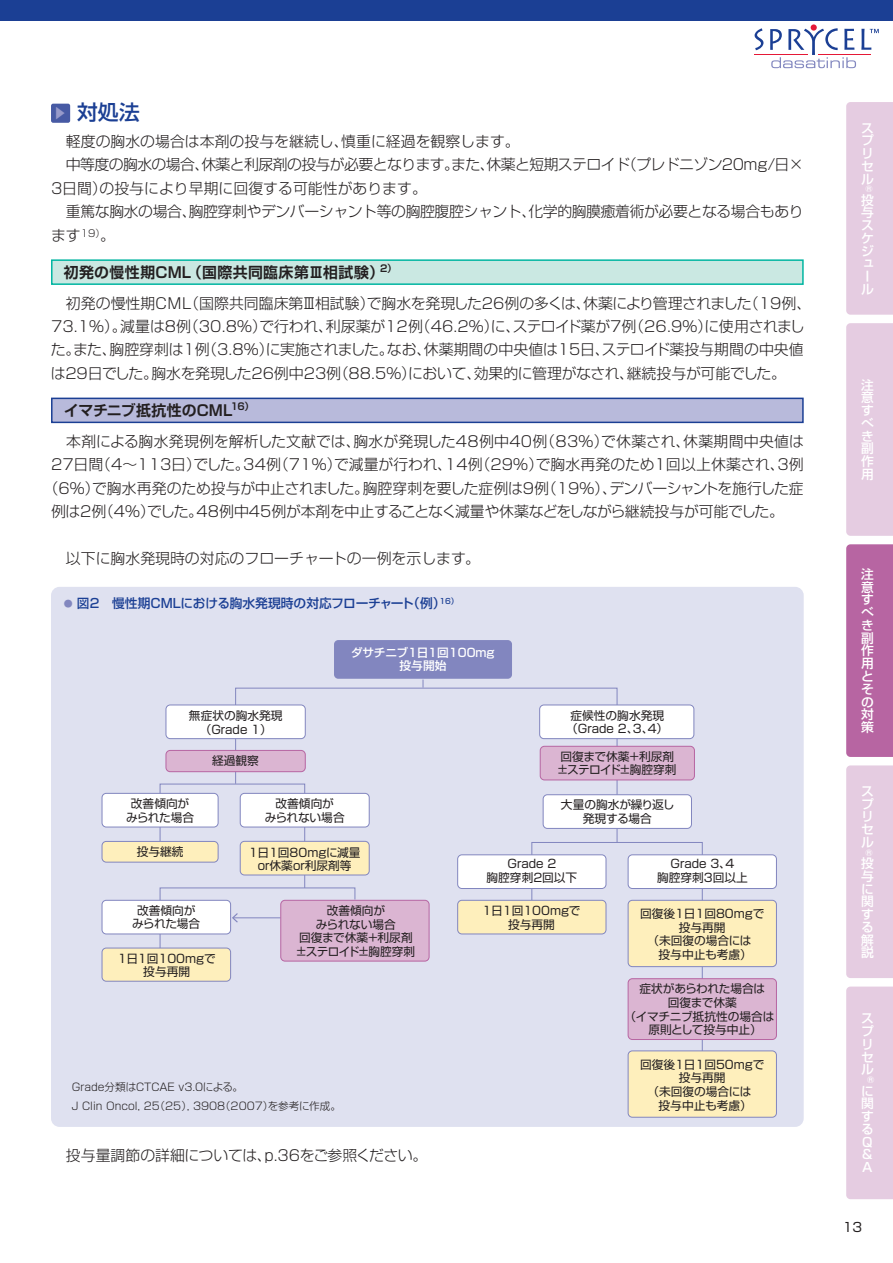
<style>
.page{position:relative;width:893px;height:1263px;background:#fff}
.page>*{position:absolute;margin:0;border:0;box-sizing:border-box;transform-origin:0 0}
.t1{font:500 20.7px "Shin Go Pro";color:#1b3f94}
.t2{font:300 14.85px/23.4px "Shin Go Pro";letter-spacing:-.01em;color:#231f20}
.t3{font:300 14.85px/23.4px "Shin Go Pro";letter-spacing:-.03em;color:#231f20}
.t4{font:300 14.85px "Shin Go Pro";letter-spacing:.01em;color:#231f20}
.t5{font:300 14.85px "Shin Go Pro";letter-spacing:.02em;color:#231f20}
.t6{font:700 14.85px "Shin Go Pro De";letter-spacing:.02em;color:#231f20}
.t7{font:700 13.8px "Futo Min A101 Pro";color:#979aca}
.t8{font:500 12.75px/12.8px "Shin Go Pro";color:#fff;text-align:justify}
.t9{font:500 12.75px "Shin Go Pro";color:#1b3f94}
.t10{font:12.75px "Shin Go Pro";color:#231f20}
.t11{font:11.7px/13.6px "Shin Go Pro";color:#231f20;text-align:center}
.t12{font:500 11.7px/13.6px "Shin Go Pro";color:#fff;text-align:center}
.t13{font:300 10.65px/19.2px "Shin Go Pro";color:#231f20}
.t14{font:500 8.25px "Shin Go Pro";color:#fff}
.s1{font-size:9px;color:#8287bf}
</style>
<div class="page">
<div style="left:846px;top:323px;width:47px;height:213px;background:#e5cce1"></div>
<div style="left:846px;top:544px;width:47px;height:213px;background:#b765a2"></div>
<div style="left:846px;top:765px;width:47px;height:213px;background:#e5cce1"></div>
<div style="left:846px;top:986px;width:47px;height:213px;background:#e5cce1"></div>
<div style="left:0;top:0;width:893px;height:20px;background:#1b3f94"></div>
<svg style="left:755px;top:28px;width:8px;height:22px"></svg>
<div style="left:811px;top:24px;width:6px;height:7px;background:#e51836;border-radius:50%"></div>
<hr style="left:754px;top:55px;width:54px;height:1px;background:#e51836">
<svg style="left:770px;top:28px;width:109px;height:40px"></svg>
<div style="left:846px;top:102px;width:47px;height:213px;background:#e5cce1"></div>
<div style="left:51px;top:104px;width:19px;height:19px;background:#475aa4;border-radius:2px"></div>
<div style="left:51px;top:259px;width:753px;height:26px;background:#cae8e2;border:2px solid #00b5a1"></div>
<div style="left:51px;top:398px;width:753px;height:25px;background:#b8badb;border:2px solid #1b3f94"></div>
<div style="left:51px;top:587px;width:753px;height:540px;background:#dfe1f0;border-radius:9px"></div>
<svg style="left:531px;top:842px;width:172px;height:248px"></svg>
<svg style="left:235px;top:687px;width:383px;height:156px"></svg>
<svg style="left:159px;top:783px;width:197px;height:164px"></svg>
<div style="left:334px;top:640px;width:178px;height:39px;background:#8286bf;border-radius:4px"></div>
<div style="left:166px;top:705px;width:139px;height:34px;background:#fff;border-radius:4px"></div>
<div style="left:166px;top:704px;width:140px;height:35px;border:1px solid #8286bf;border-radius:4px"></div>
<div style="left:166px;top:750px;width:139px;height:22px;background:#dbb5d2;border-radius:4px"></div>
<div style="left:166px;top:750px;width:140px;height:22px;border:1px solid #b765a2;border-radius:4px"></div>
<div style="left:102px;top:793px;width:116px;height:34px;background:#fff;border-radius:4px"></div>
<div style="left:102px;top:793px;width:117px;height:34px;border:1px solid #8286bf;border-radius:4px"></div>
<div style="left:240px;top:793px;width:129px;height:34px;background:#fff;border-radius:4px"></div>
<div style="left:240px;top:793px;width:130px;height:34px;border:1px solid #8286bf;border-radius:4px"></div>
<div style="left:102px;top:841px;width:116px;height:21px;background:#feefbc;border-radius:4px"></div>
<div style="left:102px;top:841px;width:117px;height:21px;border:1px solid #8286bf;border-radius:4px"></div>
<div style="left:240px;top:841px;width:129px;height:34px;background:#feefbc;border-radius:4px"></div>
<div style="left:240px;top:841px;width:130px;height:34px;border:1px solid #8286bf;border-radius:4px"></div>
<div style="left:102px;top:900px;width:129px;height:34px;background:#fff;border-radius:4px"></div>
<div style="left:102px;top:900px;width:129px;height:34px;border:1px solid #8286bf;border-radius:4px"></div>
<div style="left:281px;top:900px;width:148px;height:61px;background:#dbb5d2;border-radius:4px"></div>
<div style="left:280px;top:900px;width:150px;height:61px;border:1px solid #b765a2;border-radius:4px"></div>
<div style="left:628px;top:979px;width:148px;height:60px;background:#dbb5d2;border-radius:4px"></div>
<div style="left:628px;top:978px;width:149px;height:62px;border:1px solid #b765a2;border-radius:4px"></div>
<div style="left:102px;top:948px;width:129px;height:33px;background:#feefbc;border-radius:4px"></div>
<div style="left:102px;top:947px;width:129px;height:35px;border:1px solid #8286bf;border-radius:4px"></div>
<div style="left:540px;top:705px;width:154px;height:34px;background:#fff;border-radius:4px"></div>
<div style="left:539px;top:704px;width:155px;height:35px;border:1px solid #8286bf;border-radius:4px"></div>
<div style="left:540px;top:746px;width:154px;height:34px;background:#dbb5d2;border-radius:4px"></div>
<div style="left:540px;top:746px;width:155px;height:34px;border:1px solid #b765a2;border-radius:4px"></div>
<div style="left:543px;top:795px;width:148px;height:33px;background:#fff;border-radius:4px"></div>
<div style="left:543px;top:794px;width:149px;height:35px;border:1px solid #8286bf;border-radius:4px"></div>
<div style="left:458px;top:855px;width:148px;height:33px;background:#fff;border-radius:4px"></div>
<div style="left:457px;top:854px;width:149px;height:35px;border:1px solid #8286bf;border-radius:4px"></div>
<div style="left:628px;top:855px;width:148px;height:33px;background:#fff;border-radius:4px"></div>
<div style="left:628px;top:854px;width:149px;height:35px;border:1px solid #8286bf;border-radius:4px"></div>
<div style="left:458px;top:900px;width:148px;height:34px;background:#feefbc;border-radius:4px"></div>
<div style="left:457px;top:900px;width:149px;height:34px;border:1px solid #8286bf;border-radius:4px"></div>
<div style="left:628px;top:900px;width:148px;height:67px;background:#feefbc;border-radius:4px"></div>
<div style="left:628px;top:900px;width:149px;height:67px;border:1px solid #8286bf;border-radius:4px"></div>
<div style="left:628px;top:1051px;width:148px;height:66px;background:#feefbc;border-radius:4px"></div>
<div style="left:628px;top:1050px;width:149px;height:68px;border:1px solid #8286bf;border-radius:4px"></div>
<p class="t7" style="left:49px;top:120px;width:15px;rotate:-90deg">▼</p>
<h1 class="t1" style="left:77px;top:95px;width:64px">対処法</h1>
<p class="t3" style="left:51px;top:128px;width:754px">　軽度の胸水の場合は本剤の投与を継続し、慎重に経過を観察します。<br>　中等度の胸水の場合、休薬と利尿剤の投与が必要となります。また、休薬と短期ステロイド（プレドニゾン20mg/日× 3日間）の投与により早期に回復する可能性があります。<br>　重篤な胸水の場合、胸腔穿刺やデンバーシャント等の胸腔腹腔シャント、化学的胸膜癒着術が必要となる場合もあります<sup>19）</sup>。</p>
<p class="t6" style="left:64px;top:260px;width:335px">初発の慢性期CML（国際共同臨床第Ⅲ相試験）<sup>2）</sup></p>
<p class="t2" style="left:51px;top:289px;width:762px">　初発の慢性期CML（国際共同臨床第Ⅲ相試験）で胸水を発現した26例の多くは、休薬により管理されました（19例、73.1%）。減量は8例（30.8%）で行われ、利尿薬が12例（46.2%）に、ステロイド薬が7例（26.9%）に使用されました。また、胸腔穿刺は1例（3.8%）に実施されました。なお、休薬期間の中央値は15日、ステロイド薬投与期間の中央値は29日でした。胸水を発現した26例中23例（88.5%）において、効果的に管理がなされ、継続投与が可能でした。</p>
<p class="t6" style="left:64px;top:398px;width:192px">イマチニブ抵抗性のCML<sup>16）</sup></p>
<p class="t5" style="left:51px;top:429px;width:755px">　本剤による胸水発現例を解析した文献では、胸水が発現した48例中40例（83%）で休薬され、休薬期間中央値は</p>
<p class="t4" style="left:51px;top:452px;width:754px">27日間（4〜113日）でした。34例（71%）で減量が行われ、14例（29%）で胸水再発のため1回以上休薬され、3例</p>
<p class="t2" style="left:44px;top:474px;width:762px">（6%）で胸水再発のため投与が中止されました。胸腔穿刺を要した症例は9例（19%）、デンバーシャントを施行した症</p>
<p class="t2" style="left:51px;top:498px;width:734px">例は2例（4%）でした。48例中45例が本剤を中止することなく減量や休薬などをしながら継続投与が可能でした。</p>
<p class="t2" style="left:51px;top:545px;width:431px">　以下に胸水発現時の対応のフローチャートの一例を示します。</p>
<p class="t9" style="left:64px;top:593px;width:396px"><span class="s1">●</span> 図2　慢性期CMLにおける胸水発現時の対応フローチャート（例）<sup>16）</sup></p>
<p class="t12" style="left:351px;top:644px;width:145px">ダサチニブ1日1回100mg投与開始</p>
<p class="t11" style="left:189px;top:707px;width:95px">無症状の胸水発現（Grade 1）</p>
<p class="t11" style="left:212px;top:753px;width:48px">経過観察</p>
<p class="t11" style="left:126px;top:795px;width:70px">改善傾向がみられた場合</p>
<p class="t11" style="left:265px;top:795px;width:81px">改善傾向が<br>みられない場合</p>
<p class="t11" style="left:137px;top:843px;width:48px">投与継続</p>
<p class="t11" style="left:249px;top:844px;width:113px">1日1回80mgに減量or休薬or利尿剤等</p>
<p class="t11" style="left:132px;top:902px;width:70px">改善傾向がみられた場合</p>
<p class="t11" style="left:295px;top:902px;width:121px">改善傾向が<br>みられない場合<br>回復まで休薬＋利尿剤±ステロイド±胸腔穿刺</p>
<p class="t11" style="left:118px;top:950px;width:100px">1日1回100mgで投与再開</p>
<p class="t13" style="left:72px;top:1076px;width:271px">Grade分類はCTCAE v3.0による。<br>J Clin Oncol, 25（25）, 3908（2007）を参考に作成。</p>
<p class="t2" style="left:51px;top:1142px;width:378px">　投与量調節の詳細については、p.36をご参照ください。</p>
<p class="t11" style="left:566px;top:707px;width:104px">症候性の胸水発現（Grade 2、3、4）</p>
<p class="t11" style="left:557px;top:748px;width:121px">回復まで休薬＋利尿剤±ステロイド±胸腔穿刺</p>
<p class="t11" style="left:561px;top:797px;width:115px">大量の胸水が繰り返し発現する場合</p>
<p class="t11" style="left:487px;top:856px;width:92px">Grade 2<br>胸腔穿刺2回以下</p>
<p class="t11" style="left:657px;top:856px;width:92px">Grade 3、4<br>胸腔穿刺3回以上</p>
<p class="t11" style="left:482px;top:902px;width:100px">1日1回100mgで投与再開</p>
<p class="t11" style="left:640px;top:905px;width:126px">回復後1日1回80mgで投与再開<br>（未回復の場合には<br>投与中止も考慮）</p>
<p class="t11" style="left:639px;top:981px;width:127px">症状があらわれた場合は</p>
<p class="t11" style="left:668px;top:994px;width:71px">回復まで休薬</p>
<p class="t11" style="left:625px;top:1008px;width:151px">（イマチニブ抵抗性の場合は</p>
<p class="t11" style="left:648px;top:1022px;width:115px">原則として投与中止）</p>
<p class="t11" style="left:640px;top:1056px;width:126px">回復後1日1回50mgで投与再開<br>（未回復の場合には<br>投与中止も考慮）</p>
<p class="t8" style="left:861px;top:120px;width:14px;text-align:left">スプリセル</p>
<p class="t14" style="left:865px;top:182px;width:9px">®</p>
<p class="t8" style="left:861px;top:192px;width:14px;text-align:left">投与スケジュール</p>
<p class="t8" style="left:861px;top:377px;width:14px">注意すべき副作用</p>
<p class="t8" style="left:861px;top:566px;width:14px">注意すべき副作用とその対策</p>
<p class="t8" style="left:861px;top:783px;width:14px;text-align:left">スプリセル</p>
<p class="t14" style="left:865px;top:846px;width:9px">®</p>
<p class="t8" style="left:861px;top:855px;width:14px">投与に関する解説</p>
<p class="t8" style="left:861px;top:1011px;width:14px;text-align:left">スプリセル</p>
<p class="t14" style="left:867px;top:1073px;width:9px">®</p>
<p class="t8" style="left:861px;top:1083px;width:13px">に関するQ &amp; A</p>
<p class="t10" style="left:843px;top:1216px;width:21px">13</p>
</div>
